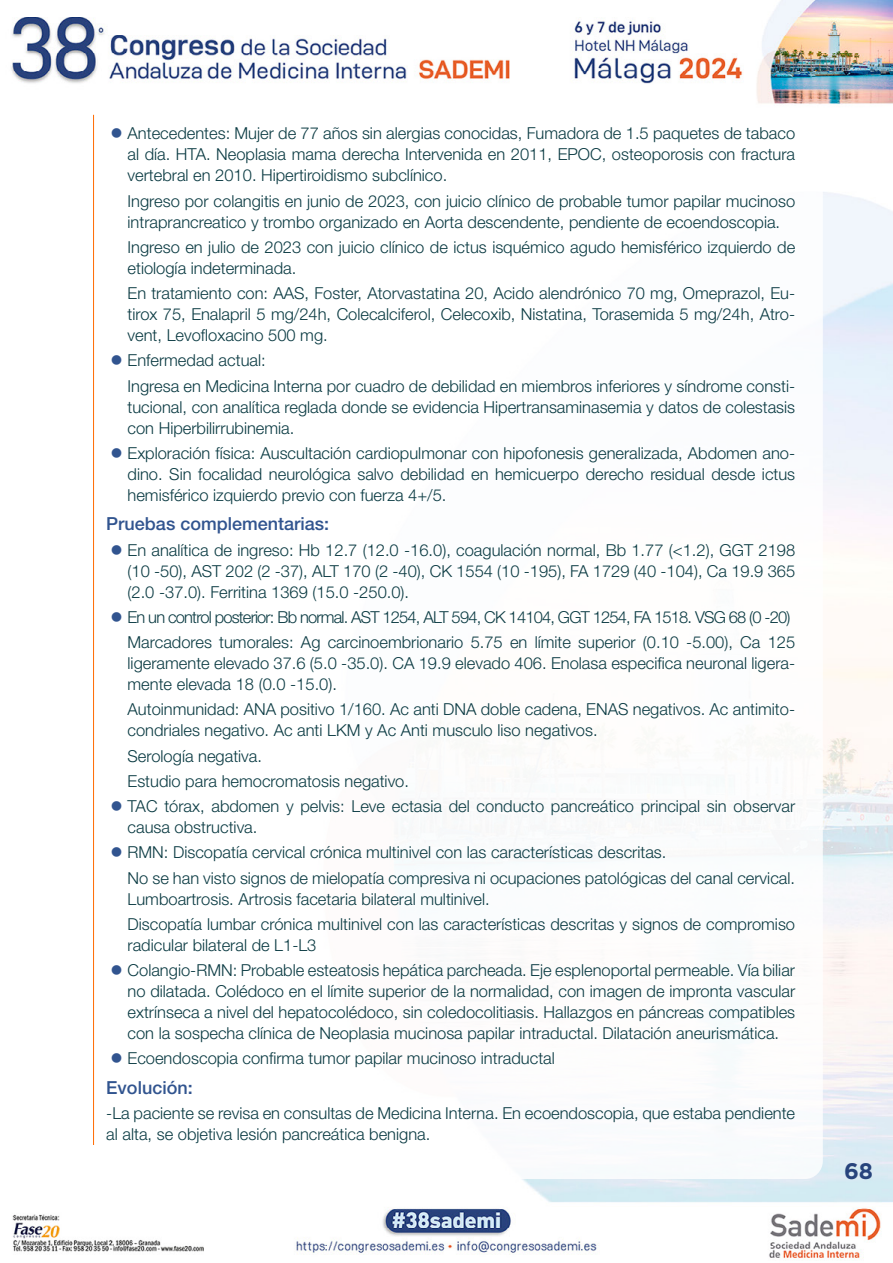
<style>
.page{position:relative;width:893px;height:1263px;background:#fff}
.page>*{position:absolute;margin:0;border:0;box-sizing:border-box;transform-origin:0 0}
.t1{font:700 22.5px "Gotham";color:#27437c}
.t2{font:500 18px "Helvetica Neue LT Std";color:#31548f}
.t3{font:300 16.5px/21px "Helvetica Neue LT Std";color:#0b3b43}
.t4{font:300 16.5px/25.2px "Helvetica Neue LT Std";letter-spacing:-.02em;color:#0b3b43}
</style>
<div class="page">
<img style="left:11px;top:0;width:882px;height:1260px">
<div style="left:71px;top:106px;width:752px;height:1073px;background:#fff;border-radius:18px"></div>
<hr style="left:93px;top:115px;width:1px;height:1030px;background:#ff6a00">
<p class="t3" style="left:128px;top:123px;width:669px;text-align:justify">Antecedentes: Mujer de 77 años sin alergias conocidas, Fumadora de 1.5 paquetes de tabaco al día. HTA. Neoplasia mama derecha Intervenida en 2011, EPOC, osteoporosis con fractura vertebral en 2010. Hipertiroidismo subclínico.</p>
<p class="t3" style="left:128px;top:190px;width:669px">Ingreso por colangitis en junio de 2023, con juicio clínico de probable tumor papilar mucinoso intraprancreatico y trombo organizado en Aorta descendente, pendiente de ecoendoscopia.</p>
<p class="t3" style="left:128px;top:236px;width:669px">Ingreso en julio de 2023 con juicio clínico de ictus isquémico agudo hemisférico izquierdo de etiología indeterminada.</p>
<p class="t3" style="left:128px;top:282px;width:669px;text-align:justify">En tratamiento con: AAS, Foster, Atorvastatina 20, Acido alendrónico 70 mg, Omeprazol, Eu&shy;tirox 75, Enalapril 5 mg/24h, Colecalciferol, Celecoxib, Nistatina, Torasemida 5 mg/24h, Atro&shy;vent, Levofloxacino 500 mg.</p>
<p class="t3" style="left:128px;top:348px;width:669px;line-height:25.2px">Enfermedad actual:<br>Ingresa en Medicina Interna por cuadro de debilidad en miembros inferiores y síndrome consti-</p>
<p class="t3" style="left:128px;top:396px;width:669px">tucional, con analítica reglada donde se evidencia Hipertransaminasemia y datos de colestasis con Hiperbilirrubinemia.</p>
<p class="t3" style="left:128px;top:442px;width:669px;text-align:justify">Exploración física: Auscultación cardiopulmonar con hipofonesis generalizada, Abdomen ano&shy;dino. Sin focalidad neurológica salvo debilidad en hemicuerpo derecho residual desde ictus hemisférico izquierdo previo con fuerza 4+/5.</p>
<p class="t2" style="left:106px;top:513px;width:224px">Pruebas complementarias:</p>
<p class="t3" style="left:128px;top:539px;width:669px;text-align:justify">En analítica de ingreso: Hb 12.7 (12.0 -16.0), coagulación normal, Bb 1.77 (&lt;1.2), GGT 2198 (10 -50), AST 202 (2 -37), ALT 170 (2 -40), CK 1554 (10 -195), FA 1729 (40 -104), Ca 19.9 365 (2.0 -37.0). Ferritina 1369 (15.0 -250.0).</p>
<p class="t4" style="left:128px;top:604px;width:669px">En un control posterior: Bb normal. AST 1254, ALT 594, CK 14104, GGT 1254, FA 1518. VSG 68 (0 -20)<br>Marcadores tumorales: Ag carcinoembrionario 5.75 en límite superior (0.10 -5.00), Ca 125</p>
<p class="t3" style="left:128px;top:652px;width:669px">ligeramente elevado 37.6 (5.0 -35.0). CA 19.9 elevado 406. Enolasa especifica neuronal ligera&shy;mente elevada 18 (0.0 -15.0).</p>
<p class="t3" style="left:128px;top:699px;width:669px">Autoinmunidad: ANA positivo 1/160. Ac anti DNA doble cadena, ENAS negativos. Ac antimito&shy;condriales negativo. Ac anti LKM y Ac Anti musculo liso negativos.</p>
<p class="t3" style="left:128px;top:743px;width:669px;line-height:25.2px">Serología negativa.<br>Estudio para hemocromatosis negativo.<br>TAC tórax, abdomen y pelvis: Leve ectasia del conducto pancreático principal sin observar</p>
<p class="t3" style="left:128px;top:814px;width:669px;line-height:25.2px">causa obstructiva.<br>RMN: Discopatía cervical crónica multinivel con las características descritas.<br>No se han visto signos de mielopatía compresiva ni ocupaciones patológicas del canal cervical.</p>
<p class="t3" style="left:128px;top:886px;width:669px;line-height:25.2px">Lumboartrosis. Artrosis facetaria bilateral multinivel.<br>Discopatía lumbar crónica multinivel con las características descritas y signos de compromiso</p>
<p class="t3" style="left:128px;top:932px;width:669px;line-height:25.2px">radicular bilateral de L1-L3<br>Colangio-RMN: Probable esteatosis hepática parcheada. Eje esplenoportal permeable. Vía biliar</p>
<p class="t3" style="left:128px;top:980px;width:669px;text-align:justify">no dilatada. Colédoco en el límite superior de la normalidad, con imagen de impronta vascular extrínseca a nivel del hepatocolédoco, sin coledocolitiasis. Hallazgos en páncreas compatibles con la sospecha clínica de Neoplasia mucinosa papilar intraductal. Dilatación aneurismática.</p>
<p class="t3" style="left:128px;top:1048px;width:429px">Ecoendoscopia confirma tumor papilar mucinoso intraductal</p>
<p class="t2" style="left:106px;top:1077px;width:88px">Evolución:</p>
<p class="t3" style="left:106px;top:1102px;width:690px">-La paciente se revisa en consultas de Medicina Interna. En ecoendoscopia, que estaba pendiente al alta, se objetiva lesión pancreática benigna.</p>
<h1 class="t1" style="left:844px;top:1158px;width:31px">68</h1>
</div>
